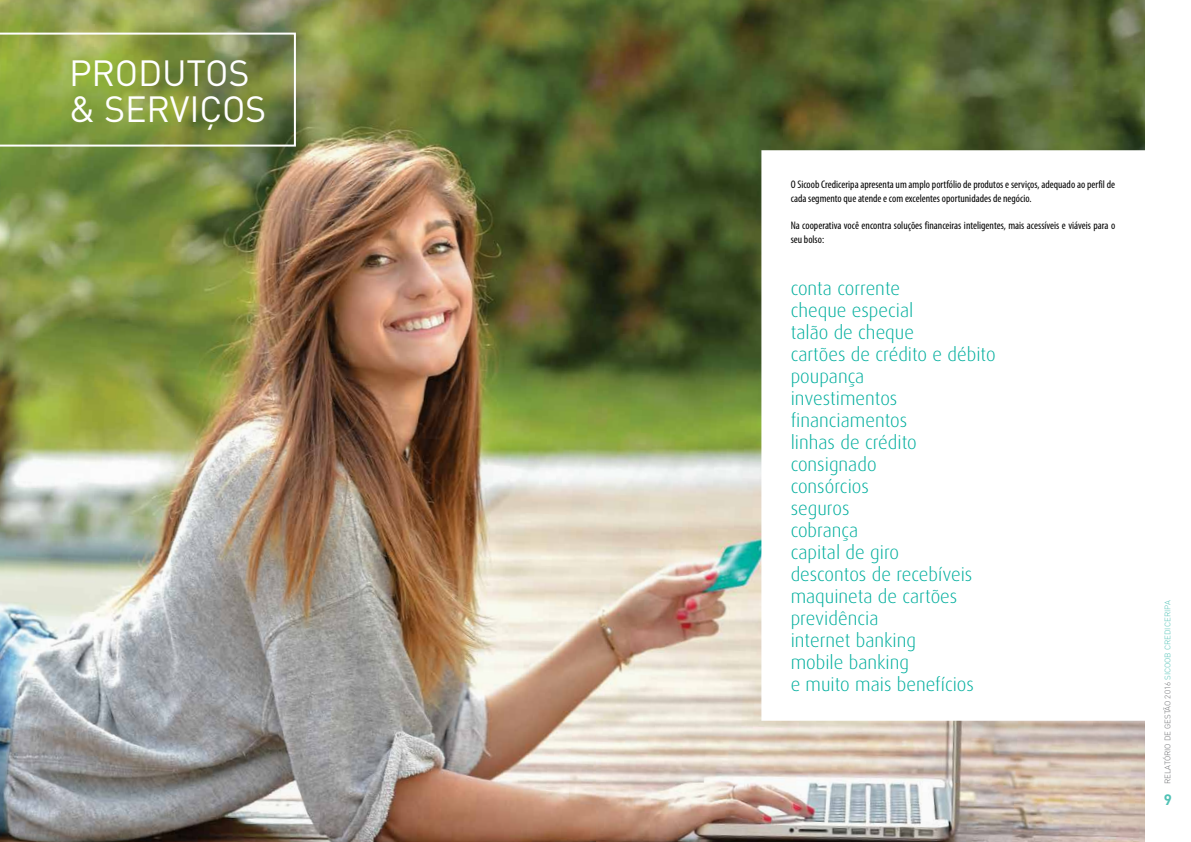
<style>
.page{position:relative;width:1191px;height:842px;background:#fff}
.page>*{position:absolute;margin:0;border:0;box-sizing:border-box;transform-origin:0 0}
.t1{font:36px/36px "DIN";letter-spacing:-.005em;color:#fff}
.t2{font:300 19px/22px "Dax";color:#00ae9d}
.t3{font:700 15px "DIN";color:#52c2b6}
.t4{font:condensed 11px/13.8px "Myriad Pro";color:#000}
.t5{font:300 8px "DIN";color:#6d6e71}
.s1{color:#52c2b6}
</style>
<div class="page">
<img style="left:595px;top:0;width:549px;height:842px">
<img style="left:0;top:0;width:595px;height:842px">
<svg style="left:0;top:33px;width:296px;height:114px;background:#849846"></svg>
<svg style="left:761px;top:150px;width:384px;height:571px"></svg>
<h1 class="t1" style="left:69px;top:54px;width:199px">PRODUTOS &amp; SERVIÇOS</h1>
<p class="t4" style="left:790px;top:177px;width:326px">O Sicoob Crediceripa apresenta um amplo portfólio de produtos e serviços, adequado ao perfil de cada segmento que atende e com excelentes oportunidades de negócio.</p>
<p class="t4" style="left:790px;top:218px;width:326px">Na cooperativa você encontra soluções financeiras inteligentes, mais acessíveis e viáveis para o seu bolso:</p>
<p class="t2" style="left:790px;top:278px;width:206px">conta corrente<br>cheque especial<br>talão de cheque<br>cartões de crédito e débito poupança<br>investimentos financiamentos<br>linhas de crédito consignado<br>consórcios<br>seguros<br>cobrança<br>capital de giro<br>descontos de recebíveis maquineta de cartões previdência<br>internet banking<br>mobile banking<br>e muito mais benefícios</p>
<p class="t5" style="left:1162px;top:784px;width:185px;rotate:-90deg">RELATÓRIO DE GESTÃO 2016 <span class="s1">SICOOB CREDICERIPA</span></p>
<p class="t3" style="left:1163px;top:790px;width:10px">9</p>
</div>
